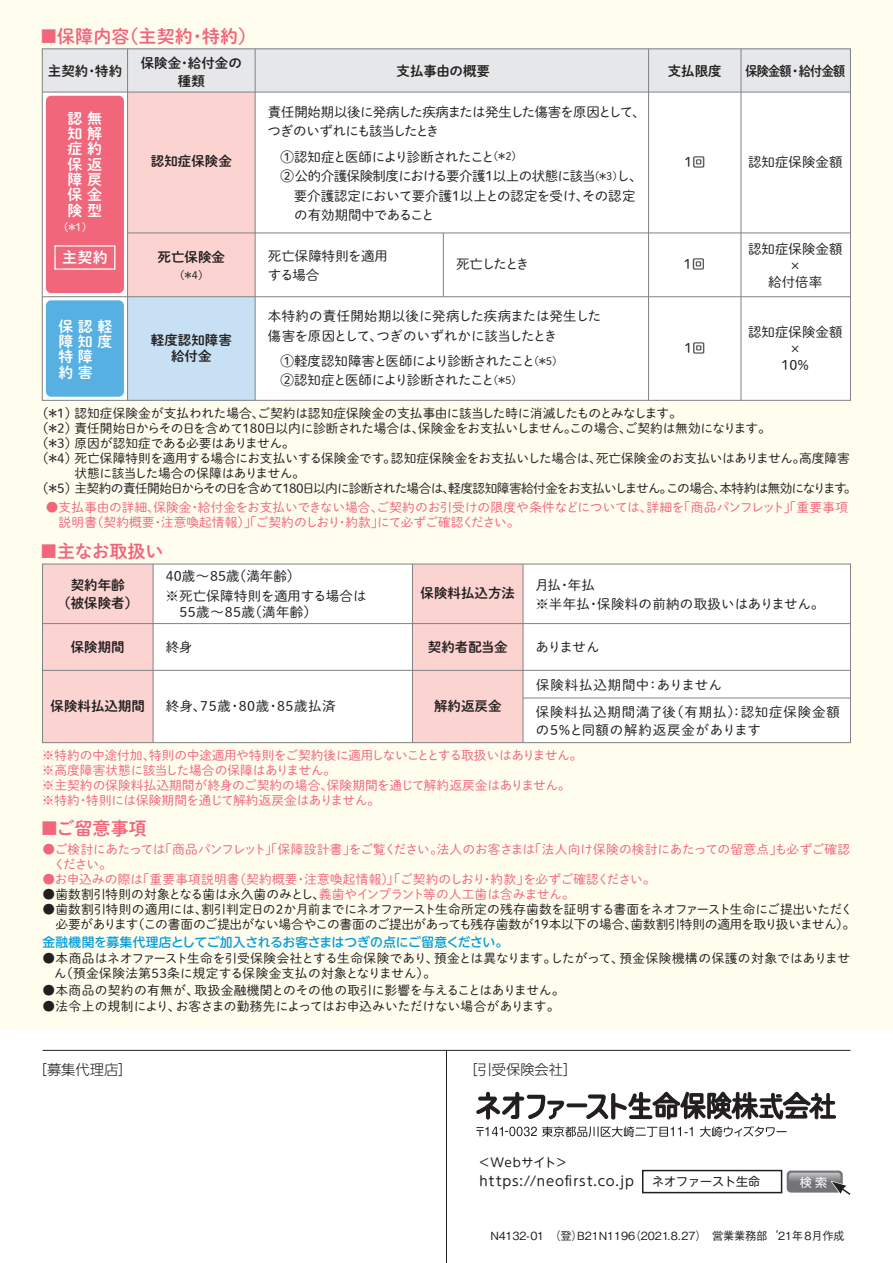
<style>
.page{position:relative;width:893px;height:1263px;background:#fff}
.page>*{position:absolute;margin:0;border:0;box-sizing:border-box;transform-origin:0 0}
.t1{font:18px "Shuei M Go Std B";letter-spacing:.005em;color:#f1667b}
.t2{font:15px/15.3px "Shuei M Go Std B";color:#fff;text-align:justify}
.t3{font:300 14.25px "UD Shin Go Pro";color:#231f20}
.t4{font:13.5px/16.5px "Shuei M Go Std L";letter-spacing:-.01em;color:#231f20}
.t5{font:13.5px/18px "Shuei M Go Std B";color:#231f20;text-align:center}
.t6{font:13.5px/26.8px "Shuei M Go Std L";letter-spacing:.06em;color:#231f20}
.t7{font:13.5px/19.5px "Shuei M Go Std L";letter-spacing:-.065em;color:#231f20}
.t8{font:13.5px/19.5px "Shuei M Go Std L";letter-spacing:-.055em;color:#231f20}
.t9{font:13.5px/19.5px "Shuei M Go Std L";letter-spacing:.02em;color:#231f20}
.t10{font:13.5px "Shuei M Go Std L";letter-spacing:-.04em;color:#231f20}
.t11{font:13.5px "Shuei M Go Std L";letter-spacing:-.08em;color:#231f20}
.t12{font:13.5px "Shuei M Go Std L";letter-spacing:.04em;color:#231f20}
.t13{font:13.5px "Shuei M Go Std L";letter-spacing:-.035em;color:#231f20}
.t14{font:13.5px "Shuei M Go Std B";letter-spacing:-.06em;color:#231f20;scale:.9 1}
.t15{font:13.2px "UD Shin M Go Pro";letter-spacing:.055em;color:#231f20}
.t16{font:12.75px/15px "Shuei M Go Std L";letter-spacing:-.025em;color:#231f20;text-align:right}
.t17{font:12.75px/15px "Shuei M Go Std L";letter-spacing:-.01em;color:#f1667b}
.t18{font:12.75px/15px "Shuei M Go Std L";letter-spacing:.01em;color:#231f20}
.t19{font:12.75px "Shuei M Go Std L";letter-spacing:-.065em;color:#231f20}
.t20{font:12.75px "Shuei M Go Std L";letter-spacing:.01em;color:#f1667b}
.t21{font:12.75px "Shuei M Go Std L";color:#231f20}
.t22{font:500 12.75px "UD Shin M Go Pr 6 N";letter-spacing:-.02em;color:#069edb}
.t23{font:12px "UD Shin M Go Pro";color:#231f20}
.t24{font:12px "UD Shin M Go Pro";color:#fff}
.t25{font:500 11.25px "Gothic BBB Pr 6";letter-spacing:-.02em;color:#231f20}
.t26{font:10.5px "Shuei M Go Std L";color:#231f20}
.t27{font:10.5px "Shuei M Go Std L";color:#fff}
.s1{font-size:10.5px}
.s2{color:#f1667b}
</style>
<div class="page">
<div style="left:0;top:0;width:893px;height:1029px;background:#fffdee"></div>
<div style="left:642px;top:1170px;width:140px;height:23px;border:2px solid #231f20"></div>
<svg style="left:787px;top:1170px;width:56px;height:22px"></svg>
<svg style="left:566px;top:1103px;width:21px;height:4px"></svg>
<svg style="left:586px;top:1092px;width:250px;height:27px"></svg>
<svg style="left:476px;top:1092px;width:88px;height:27px"></svg>
<svg style="left:476px;top:1126px;width:217px;height:11px"></svg>
<svg style="left:700px;top:1126px;width:87px;height:11px"></svg>
<hr style="left:43px;top:1050px;width:807px;height:1px;background:#231f20">
<hr style="left:446px;top:1050px;width:1px;height:213px;background:#231f20">
<svg style="left:789px;top:1173px;width:61px;height:22px"></svg>
<div style="left:255px;top:92px;width:595px;height:308px;background:#fff"></div>
<div style="left:42px;top:49px;width:808px;height:43px;background:#e6e7e9"></div>
<div style="left:128px;top:92px;width:127px;height:205px;background:#fbd3d1"></div>
<div style="left:128px;top:297px;width:127px;height:103px;background:#c7e0f3"></div>
<svg style="left:44px;top:93px;width:83px;height:306px;background:#c48ba6"></svg>
<div style="left:54px;top:245px;width:61px;height:25px;border:1px solid #fff"></div>
<hr style="left:42px;top:92px;width:808px;height:1px;background:#808285">
<hr style="left:42px;top:296px;width:808px;height:1px;background:#808285">
<hr style="left:128px;top:233px;width:722px;height:1px;background:#808285">
<hr style="left:127px;top:49px;width:1px;height:351px;background:#808285">
<hr style="left:255px;top:49px;width:1px;height:351px;background:#808285">
<hr style="left:648px;top:49px;width:1px;height:351px;background:#808285">
<hr style="left:741px;top:49px;width:1px;height:351px;background:#808285">
<hr style="left:443px;top:233px;width:1px;height:64px;background:#808285">
<div style="left:43px;top:564px;width:110px;height:179px;background:#fbd3d1"></div>
<div style="left:153px;top:564px;width:259px;height:179px;background:#fff"></div>
<div style="left:523px;top:564px;width:327px;height:179px;background:#fff"></div>
<div style="left:412px;top:564px;width:111px;height:179px;background:#fbd3d1"></div>
<div style="left:42px;top:564px;width:809px;height:179px;border:1px solid #808285"></div>
<hr style="left:153px;top:564px;width:1px;height:179px;background:#808285">
<hr style="left:412px;top:564px;width:1px;height:179px;background:#808285">
<hr style="left:523px;top:564px;width:1px;height:179px;background:#808285">
<hr style="left:43px;top:623px;width:807px;height:1px;background:#808285">
<hr style="left:43px;top:670px;width:807px;height:1px;background:#808285">
<hr style="left:523px;top:698px;width:327px;height:1px;background:#808285">
<h1 class="t1" style="left:40px;top:22px;width:218px">■保障内容（主契約・特約）</h1>
<p class="t5" style="left:48px;top:61px;width:76px">主契約・特約</p>
<p class="t5" style="left:141px;top:53px;width:103px">保険金・給付金の種類</p>
<p class="t5" style="left:397px;top:61px;width:95px">支払事由の概要</p>
<p class="t8" style="left:268px;top:102px;width:379px">責任開始期以後に発病した疾病または発生した傷害を原因として、つぎのいずれにも該当したとき</p>
<p class="t5" style="left:668px;top:61px;width:55px">支払限度</p>
<p class="t14" style="left:745px;top:61px;width:112px">保険金額・給付金額</p>
<p class="t2" style="left:68px;top:110px;width:36px">認無知解症約保返障戻保金険型</p>
<p class="t11" style="left:281px;top:147px;width:243px">①認知症と医師により診断されたこと<span class="s1">（＊2）</span></p>
<p class="t10" style="left:281px;top:166px;width:363px">②公的介護保険制度における要介護1以上の状態に該当<span class="s1">（＊3）</span>し、</p>
<p class="t4" style="left:294px;top:187px;width:343px">要介護認定において要介護1以上との認定を受け、その認定</p>
<p class="t13" style="left:281px;top:205px;width:155px">　の有効期間中であること</p>
<p class="t5" style="left:151px;top:152px;width:83px">認知症保険金</p>
<p class="t4" style="left:684px;top:153px;width:23px">1回</p>
<p class="t4" style="left:748px;top:153px;width:96px">認知症保険金額</p>
<p class="t27" style="left:58px;top:220px;width:36px">（＊1 ）</p>
<p class="t2" style="left:62px;top:249px;width:47px">主契約</p>
<p class="t4" style="left:748px;top:240px;width:96px;text-align:center">認知症保険金額×<br>給付倍率</p>
<p class="t4" style="left:748px;top:323px;width:96px;text-align:center">認知症保険金額×<br>10％</p>
<p class="t4" style="left:268px;top:245px;width:121px;line-height:19.5px">死亡保障特則を適用する場合</p>
<p class="t4" style="left:456px;top:256px;width:75px">死亡したとき</p>
<p class="t5" style="left:158px;top:247px;width:69px">死亡保険金</p>
<p class="t26" style="left:174px;top:267px;width:36px">（＊4）</p>
<p class="t4" style="left:684px;top:256px;width:23px">1回</p>
<p class="t4" style="left:268px;top:306px;width:335px;line-height:19.5px">本特約の責任開始期以後に発病した疾病または発生した傷害を原因として、つぎのいずれかに該当したとき</p>
<p class="t7" style="left:281px;top:351px;width:283px">①軽度認知障害と医師により診断されたこと<span class="s1">（＊５）<br></span>②認知症と医師により診断されたこと<span class="s1">（＊５）</span></p>
<p class="t16" style="left:36px;top:405px;width:648px">（＊1）認知症保険金が支払われた場合、ご契約は認知症保険金の支払事由に該当した時に消滅したものとみなします。</p>
<p class="t16" style="left:36px;top:420px;width:737px">（＊2）責任開始日からその日を含めて180日以内に診断された場合は、保険金をお支払いしません。この場合、ご契約は無効になります。</p>
<p class="t16" style="left:36px;top:435px;width:260px">（＊3）原因が認知症である必要はありません。</p>
<p class="t16" style="left:36px;top:450px;width:816px">（＊4）死亡保障特則を適用する場合にお支払いする保険金です。認知症保険金をお支払いした場合は、死亡保険金のお支払いはありません。高度障害</p>
<p class="t16" style="left:42px;top:465px;width:264px">　　 状態に該当した場合の保障はありません。</p>
<p class="t19" style="left:36px;top:479px;width:822px">（＊5）主契約の責任開始日からその日を含めて180日以内に診断された場合は、軽度認知障害給付金をお支払いしません。この場合、本特約は無効になります。</p>
<p class="t2" style="left:58px;top:318px;width:55px;text-align:left">保認軽障知度特障<br>約害</p>
<p class="t5" style="left:151px;top:331px;width:82px;line-height:16.5px">軽度認知障害給付金</p>
<p class="t4" style="left:684px;top:339px;width:23px">1回</p>
<p class="t17" style="left:46px;top:499px;width:804px">●支払事由の詳細、保険金・給付金をお支払いできない場合、ご契約のお引受けの限度や条件などについては、詳細を「商品パンフレット」「重要事項　説明書（契約概要・注意喚起情報）」「ご契約のしおり・約款」にて必ずご確認ください。</p>
<h1 class="t1" style="left:40px;top:537px;width:125px">■主なお取扱い</h1>
<p class="t4" style="left:166px;top:566px;width:203px;line-height:19.5px">40歳～85歳（満年齢）<br>※死亡保障特則を適用する場合は</p>
<p class="t9" style="left:166px;top:602px;width:153px">　55歳～85歳（満年齢）</p>
<p class="t5" style="left:57px;top:575px;width:82px">契約年齢<br>（被保険者）</p>
<p class="t5" style="left:420px;top:584px;width:96px">保険料払込方法</p>
<p class="t9" style="left:535px;top:574px;width:290px">月払・年払　<br>※半年払・保険料の前納の取扱いはありません。</p>
<p class="t5" style="left:71px;top:637px;width:55px">保険期間</p>
<p class="t4" style="left:166px;top:638px;width:28px">終身</p>
<p class="t5" style="left:428px;top:637px;width:81px">契約者配当金</p>
<p class="t4" style="left:536px;top:638px;width:66px">ありません</p>
<p class="t5" style="left:51px;top:697px;width:96px">保険料払込期間</p>
<p class="t12" style="left:166px;top:696px;width:171px">終身、75歳・80歳・85歳払済</p>
<p class="t5" style="left:434px;top:697px;width:69px">解約返戻金</p>
<p class="t6" style="left:536px;top:671px;width:306px">保険料払込期間中：ありません<br>保険料払込期間満了後（有期払）：認知症保険金額</p>
<p class="t6" style="left:536px;top:716px;width:227px">の5％と同額の解約返戻金があります</p>
<p class="t17" style="left:42px;top:747px;width:542px">※特約の中途付加、特則の中途適用や特則をご契約後に適用しないこととする取扱いはありません。※高度障害状態に該当した場合の保障はありません。<br>※主契約の保険料払込期間が終身のご契約の場合、保険期間を通じて解約返戻金はありません。※特約・特則には保険期間を通じて解約返戻金はありません。</p>
<h1 class="t1" style="left:40px;top:814px;width:108px">■ご留意事項</h1>
<p class="t17" style="left:43px;top:841px;width:809px">●ご検討にあたっては「商品パンフレット」「保障設計書」をご覧ください。法人のお客さまは「法人向け保険の検討にあたっての留意点」も必ずご確認　ください。</p>
<p class="t20" style="left:43px;top:870px;width:614px">●お申込みの際は「重要事項説明書（契約概要・注意喚起情報）」「ご契約のしおり・約款」を必ずご確認ください。</p>
<p class="t16" style="left:43px;top:886px;width:533px">●歯数割引特則の対象となる歯は永久歯のみとし、<span class="s2">義歯やインプラント等の人工歯は含みません。</span></p>
<p class="t16" style="left:43px;top:901px;width:814px">●歯数割引特則の適用には、割引判定日の2か月前までにネオファースト生命所定の残存歯数を証明する書面をネオファースト生命にご提出いただく必要があります（この書面のご提出がない場合やこの書面のご提出があっても残存歯数が19本以下の場合、歯数割引特則の適用を取り扱いません）。</p>
<p class="t22" style="left:43px;top:931px;width:467px">金融機関を募集代理店としてご加入されるお客さまはつぎの点にご留意ください。</p>
<p class="t18" style="left:54px;top:950px;width:798px;text-indent:-11px">●本商品はネオファースト生命を引受保険会社とする生命保険であり、預金とは異なります。したがって、預金保険機構の保護の対象ではありません（預金保険法第53条に規定する保険金支払の対象となりません）。</p>
<p class="t21" style="left:43px;top:981px;width:523px">●本商品の契約の有無が、取扱金融機関とのその他の取引に影響を与えることはありません。</p>
<p class="t16" style="left:43px;top:998px;width:519px">●法令上の規制により、お客さまの勤務先によってはお申込みいただけない場合があります。</p>
<p class="t3" style="left:33px;top:1058px;width:101px">［募集代理店］</p>
<p class="t3" style="left:463px;top:1058px;width:115px">［引受保険会社］</p>
<p class="t23" style="left:478px;top:1153px;width:91px">＜Webサイト＞</p>
<p class="t15" style="left:480px;top:1170px;width:156px">https://neofirst.co.jp</p>
<p class="t23" style="left:652px;top:1172px;width:109px">ネオファースト生命</p>
<p class="t24" style="left:800px;top:1172px;width:29px">検 索</p>
<p class="t25" style="left:490px;top:1226px;width:356px">N4132-01　（登）B21N1196（2021.8.27）営業業務部’21年8月作成</p>
</div>
